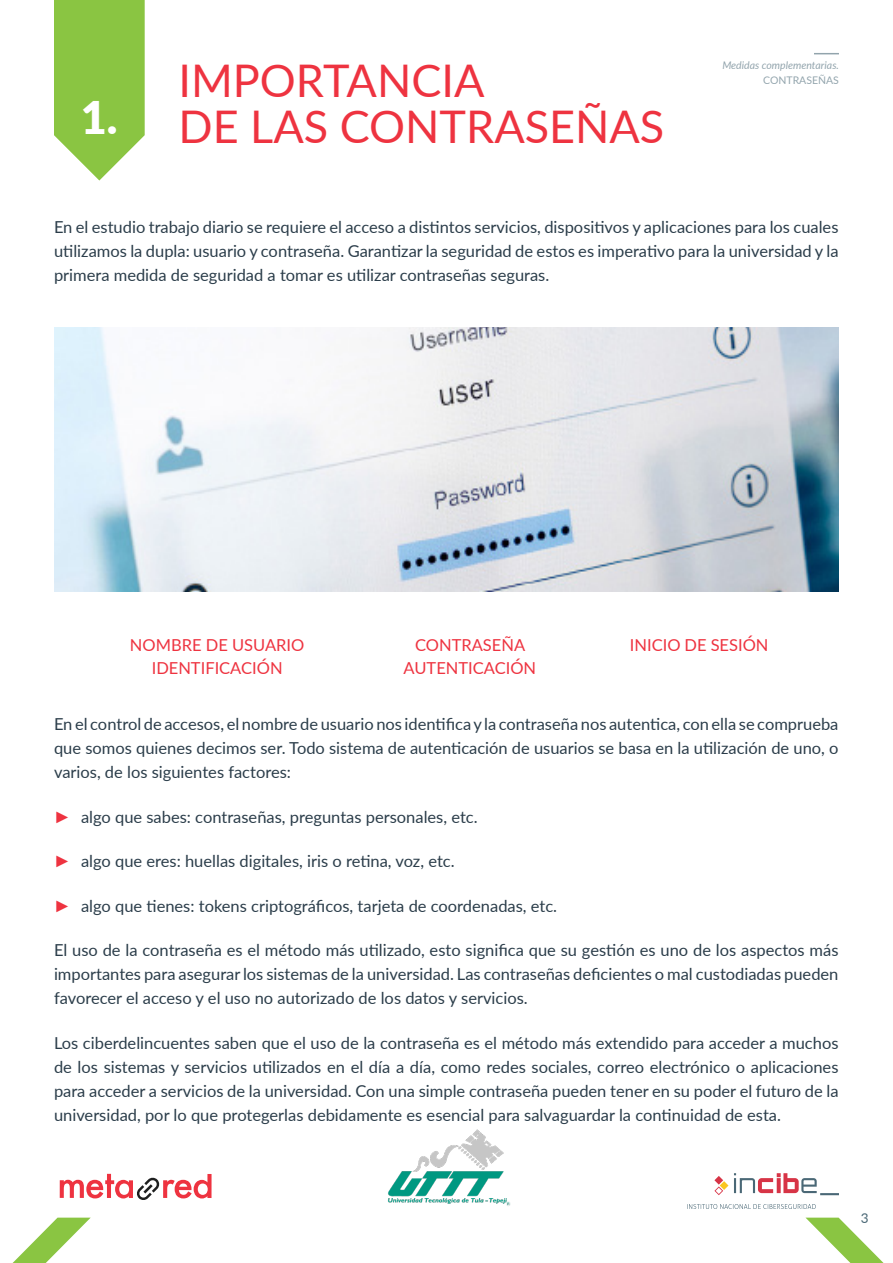
<style>
.page{position:relative;width:893px;height:1263px;background:#fff}
.page>*{position:absolute;margin:0;border:0;box-sizing:border-box;transform-origin:0 0}
.t1{font:45px "Lato";color:#ee3340}
.t2{font:900 45px "Lato";color:#fff}
.t3{font:16.5px/24px "Lato";color:#2b3d4a;text-align:justify}
.t4{font:16.5px/22.5px "Lato";color:#ee3340;text-align:center}
.t5{font:13.5px "Lato";color:#4a6876}
.t6{font:italic 10.5px "Lato";color:#4a6876}
.t7{font:10.5px "Lato";color:#4a6876}
.s1{font-family:"Arial";font-weight:900;color:#ee3340}
</style>
<div class="page">
<svg style="left:805px;top:1217px;width:79px;height:46px"></svg>
<svg style="left:687px;top:1204px;width:129px;height:5px"></svg>
<svg style="left:734px;top:1173px;width:105px;height:22px"></svg>
<svg style="left:714px;top:1176px;width:14px;height:19px"></svg>
<svg style="left:60px;top:1174px;width:152px;height:26px"></svg>
<svg style="left:12px;top:1217px;width:79px;height:46px"></svg>
<svg style="left:814px;top:53px;width:25px;height:1px"></svg>
<img style="left:54px;top:327px;width:784px;height:264px">
<svg style="left:54px;top:0;width:91px;height:181px;background:#99cc5b"></svg>
<img style="left:388px;top:1129px;width:123px;height:77px">
<p class="t2" style="left:81px;top:84px;width:38px">1.</p>
<p class="t1" style="left:179px;top:48px;width:307px">IMPORTANCIA</p>
<p class="t1" style="left:179px;top:94px;width:487px">DE LAS CONTRASEÑAS</p>
<p class="t6" style="left:722px;top:58px;width:118px">Medidas complementarias.</p>
<p class="t7" style="left:763px;top:73px;width:77px">CONTRASEÑAS</p>
<p class="t3" style="left:54px;top:214px;width:786px">En el estudio trabajo diario se requiere el acceso a distintos servicios, dispositivos y aplicaciones para los cuales utilizamos la dupla: usuario y contraseña. Garantizar la seguridad de estos es imperativo para la universidad y la primera medida de seguridad a tomar es utilizar contraseñas seguras.</p>
<p class="t4" style="left:130px;top:633px;width:176px">NOMBRE DE USUARIO<br>IDENTIFICACIÓN</p>
<p class="t4" style="left:630px;top:633px;width:140px">INICIO DE SESIÓN</p>
<p class="t4" style="left:404px;top:633px;width:134px">CONTRASEÑA<br>AUTENTICACIÓN</p>
<p class="t3" style="left:54px;top:711px;width:786px">En el control de accesos, el nombre de usuario nos identifica y la contraseña nos autentica, con ella se comprueba que somos quienes decimos ser. Todo sistema de autenticación de usuarios se basa en la utilización de uno, o varios, de los siguientes factores:</p>
<p class="t3" style="left:54px;top:804px;width:425px"><span class="s1">►</span> algo que sabes: contraseñas, preguntas personales, etc.</p>
<p class="t3" style="left:54px;top:848px;width:402px"><span class="s1">►</span> algo que eres: huellas digitales, iris o retina, voz, etc.</p>
<p class="t3" style="left:54px;top:893px;width:505px"><span class="s1">►</span> algo que tienes: tokens criptográficos, tarjeta de coordenadas, etc.</p>
<p class="t3" style="left:54px;top:937px;width:786px">El uso de la contraseña es el método más utilizado, esto significa que su gestión es uno de los aspectos más importantes para asegurar los sistemas de la universidad. Las contraseñas deficientes o mal custodiadas pueden favorecer el acceso y el uso no autorizado de los datos y servicios.</p>
<p class="t3" style="left:54px;top:1030px;width:786px">Los ciberdelincuentes saben que el uso de la contraseña es el método más extendido para acceder a muchos de los sistemas y servicios utilizados en el día a día, como redes sociales, correo electrónico o aplicaciones para acceder a servicios de la universidad. Con una simple contraseña pueden tener en su poder el futuro de la universidad, por lo que protegerlas debidamente es esencial para salvaguardar la continuidad de esta.</p>
<p class="t5" style="left:861px;top:1209px;width:9px">3</p>
</div>
